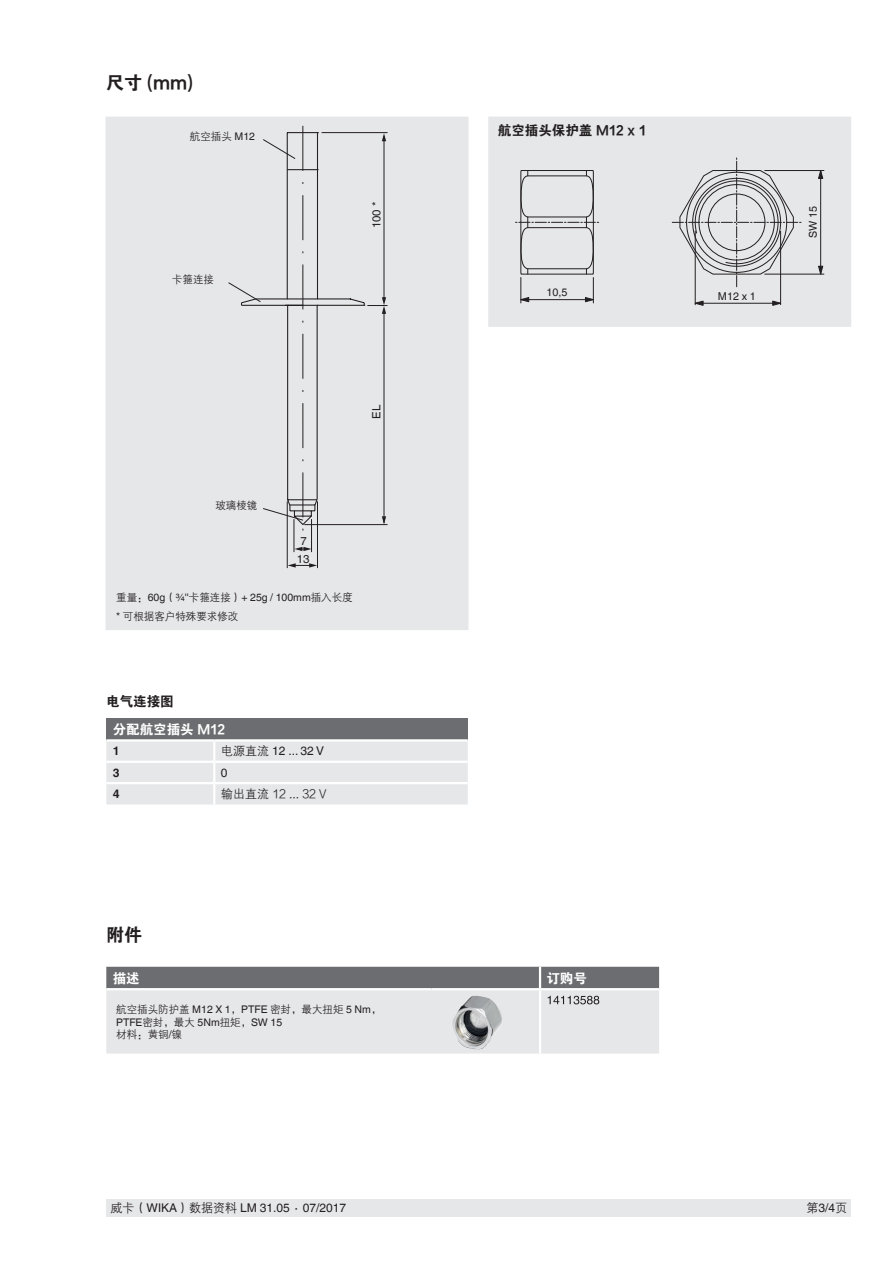
<style>
.page{position:relative;width:893px;height:1263px;background:#fff}
.page>*{position:absolute;margin:0;border:0;box-sizing:border-box;transform-origin:0 0}
.t1{font:18px "FZDHTJW GB1 0";color:#231f20}
.t2{font:13.5px "FZDHTJW GB1 0";color:#231f20}
.t3{font:13.5px "FZDHTJW GB1 0";color:#fff}
.t4{font:12px "Helvetica World";color:#231f20}
.t5{font:12px "FZZDXJW GB1 0";color:#231f20}
.t6{font:700 12px/21.3px "Helvetica World";color:#231f20}
.t7{font:11.4px/17.7px "Helvetica World";color:#231f20;text-align:center}
.t8{font:10.8px "Helvetica World";color:#231f20}
.t9{font:10.5px "FZZDXJW GB1 0";color:#231f20}
.t10{font:10.5px "Helvetica World";color:#231f20}
.s1{font-family:"Helvetica World"}
.s2{font-family:"FZZDXJW GB1 0"}
</style>
<div class="page">
<div style="left:106px;top:1199px;width:744px;height:17px;background:#e6e7e9"></div>
<div style="left:106px;top:117px;width:362px;height:513px;background:#e6e7e9"></div>
<div style="left:488px;top:117px;width:363px;height:210px;background:#e6e7e9"></div>
<svg style="left:106px;top:967px;width:553px;height:86px;background:#c5c6c9"></svg>
<svg style="left:672px;top:158px;width:129px;height:129px"></svg>
<hr style="left:695px;top:231px;width:1px;height:74px;background:#231f20">
<hr style="left:695px;top:303px;width:86px;height:1px;background:#231f20">
<hr style="left:780px;top:231px;width:1px;height:74px;background:#231f20">
<hr style="left:765px;top:274px;width:59px;height:1px;background:#231f20">
<hr style="left:820px;top:171px;width:1px;height:103px;background:#231f20">
<hr style="left:765px;top:170px;width:59px;height:1px;background:#231f20">
<svg style="left:694px;top:300px;width:10px;height:6px"></svg>
<svg style="left:772px;top:300px;width:10px;height:6px"></svg>
<svg style="left:515px;top:170px;width:84px;height:133px"></svg>
<svg style="left:818px;top:266px;width:5px;height:9px"></svg>
<svg style="left:818px;top:171px;width:5px;height:8px"></svg>
<hr style="left:294px;top:519px;width:1px;height:33px;background:#231f20">
<hr style="left:311px;top:519px;width:1px;height:33px;background:#231f20">
<svg style="left:294px;top:547px;width:17px;height:4px"></svg>
<hr style="left:287px;top:502px;width:1px;height:66px;background:#231f20">
<hr style="left:317px;top:502px;width:1px;height:66px;background:#231f20">
<svg style="left:288px;top:563px;width:29px;height:5px"></svg>
<svg style="left:228px;top:126px;width:159px;height:405px"></svg>
<div style="left:106px;top:718px;width:362px;height:22px;background:#6c6d70"></div>
<div style="left:106px;top:741px;width:362px;height:63px;background:#e6e7e9"></div>
<hr style="left:214px;top:782px;width:254px;height:2px;background:#fff">
<hr style="left:213px;top:784px;width:2px;height:20px;background:#fff">
<hr style="left:214px;top:739px;width:254px;height:2px;background:#fff">
<hr style="left:106px;top:739px;width:108px;height:2px;background:#fff">
<hr style="left:106px;top:761px;width:108px;height:2px;background:#fff">
<hr style="left:106px;top:782px;width:108px;height:2px;background:#fff">
<img style="left:448px;top:991px;width:58px;height:59px">
<h1 class="t1" style="left:106px;top:73px;width:88px">尺寸 (mm)</h1>
<p class="t9" style="left:190px;top:130px;width:67px">航空插头 <span class="s1">M12</span></p>
<p class="t9" style="left:172px;top:273px;width:44px">卡箍连接</p>
<p class="t7" style="left:368px;top:228px;width:28px;rotate:-90deg">100 *</p>
<p class="t7" style="left:368px;top:418px;width:15px;rotate:-90deg">EL</p>
<p class="t9" style="left:215px;top:499px;width:43px">玻璃棱镜</p>
<p class="t7" style="left:297px;top:533px;width:14px">7<br>13</p>
<p class="t10" style="left:116px;top:592px;width:238px"><span class="s2">重量：</span>60g<span class="s2">（</span>¾''<span class="s2">卡箍连接）</span>+ 25g / 100mm<span class="s2">插入长度</span></p>
<p class="t9" style="left:116px;top:611px;width:124px"><span class="s1">*</span> 可根据客户特殊要求修改</p>
<p class="t2" style="left:106px;top:694px;width:69px">电气连接图</p>
<p class="t3" style="left:113px;top:722px;width:114px">分配航空插头 M12</p>
<p class="t6" style="left:113px;top:741px;width:8px">1<br>3</p>
<p class="t4" style="left:221px;top:744px;width:104px"><span class="s2">电源直流</span> 12 ... 32 V</p>
<p class="t5" style="left:221px;top:788px;width:107px">输出直流 12 ... 32 V</p>
<p class="t4" style="left:221px;top:766px;width:8px">0</p>
<p class="t6" style="left:113px;top:783px;width:8px">4</p>
<h1 class="t1" style="left:106px;top:925px;width:37px">附件</h1>
<p class="t2" style="left:498px;top:122px;width:150px">航空插头保护盖 M12 x 1</p>
<p class="t8" style="left:546px;top:286px;width:23px">10,5</p>
<p class="t8" style="left:718px;top:290px;width:39px">M12 x 1</p>
<p class="t3" style="left:113px;top:971px;width:28px">描述</p>
<p class="t3" style="left:546px;top:971px;width:42px">订购号</p>
<p class="t9" style="left:116px;top:1004px;width:267px">航空插头防护盖 <span class="s1">M12 X 1</span>，<span class="s1">PTFE</span> 密封，最大扭矩 <span class="s1">5 Nm</span>，</p>
<p class="t10" style="left:116px;top:1016px;width:167px">PTFE<span class="s2">密封，最大</span> 5Nm<span class="s2">扭矩，</span>SW 15</p>
<p class="t9" style="left:116px;top:1029px;width:67px">材料：黄铜<span class="s1">/</span>镍</p>
<p class="t8" style="left:807px;top:238px;width:34px;rotate:-90deg">SW 15</p>
<p class="t4" style="left:111px;top:1201px;width:237px"><span class="s2">威卡（</span>WIKA<span class="s2">）数据资料</span> LM 31.05 ∙ 07/2017</p>
<p class="t4" style="left:806px;top:1201px;width:42px"><span class="s2">第</span>3/4<span class="s2">页</span></p>
</div>
